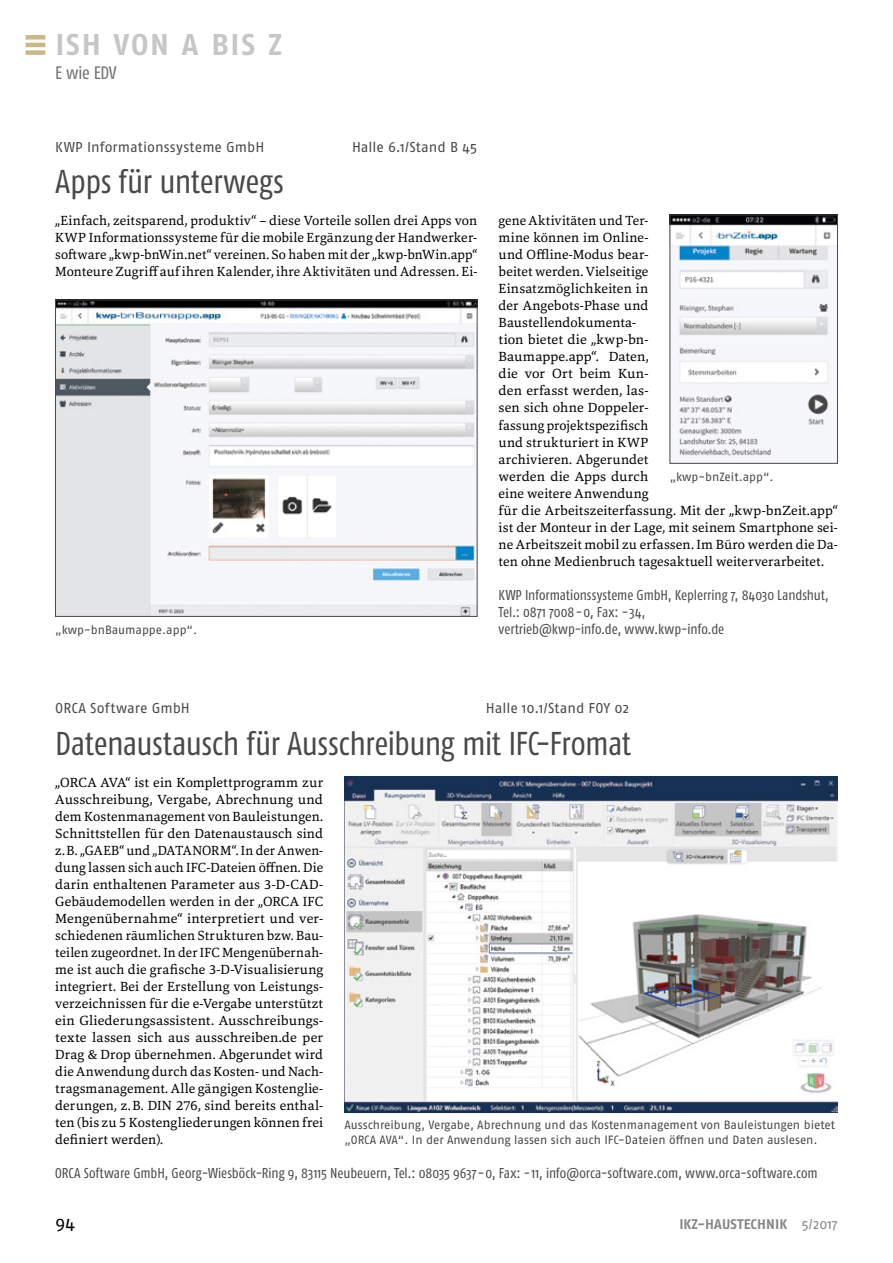
<style>
.page{position:relative;width:893px;height:1263px;background:#fff}
.page>*{position:absolute;margin:0;border:0;box-sizing:border-box;transform-origin:0 0}
.Headline_22pt{font:condensed 33px "Fago OT";letter-spacing:-.015em;color:#494948}
.t1{font:700 30px "Fago OT";letter-spacing:.06em;color:#c5c6c6}
.t2{font:condensed 18px "Fago OT";letter-spacing:-.01em;color:#6f6f6e}
.t3{font:18px "Fago OT";color:#000}
.Adresse{font:condensed 14.25px/17px "Fago OT";color:#494948}
.News_Dach{font:14.25px "Fago OT";color:#494948}
.t4{font:700 13.95px "Fago OT";letter-spacing:.01em;color:#878786}
.Grundschrift_ohne_Ei{font:13.8px/17px "Marbach";letter-spacing:.01em;color:#000;text-align:justify}
.Bildunterschrift{font:12px/14.9px "Fago OT";letter-spacing:-.005em;color:#494948}
.s1{font-weight:400}
</style>
<div class="page">
<img style="left:57px;top:302px;width:418px;height:313px">
<div style="left:55px;top:300px;width:422px;height:317px;border:1px solid #494948"></div>
<img style="left:672px;top:217px;width:164px;height:240px">
<div style="left:670px;top:215px;width:168px;height:248px;border:1px solid #494948"></div>
<img style="left:344px;top:776px;width:494px;height:336px">
<div style="left:26px;top:35px;width:19px;height:5px;background:#ceb787"></div>
<div style="left:26px;top:50px;width:19px;height:5px;background:#ceb787"></div>
<hr style="left:26px;top:43px;width:19px;height:4px;background:#ceb787">
<h2 class="t1" style="left:55px;top:26px;width:228px">ISH VON A BIS Z</h2>
<h3 class="t2" style="left:55px;top:62px;width:63px">E wie EDV</h3>
<p class="News_Dach" style="left:55px;top:138px;width:211px">KWP Informationssysteme GmbH</p>
<p class="News_Dach" style="left:352px;top:138px;width:127px">Halle 6.1/Stand B 45</p>
<p class="Headline_22pt" style="left:55px;top:162px;width:230px">Apps für unterwegs</p>
<p class="Grundschrift_ohne_Ei" style="left:55px;top:212px;width:424px">„Einfach, zeitsparend, produktiv“ – diese Vorteile sollen drei Apps von KWP Informationssysteme für die mobile Ergänzung der Handwerker&shy;software „kwp-bnWin.net“ vereinen. So haben mit der „kwp-bnWin.app“ Monteure Zugriff auf ihren Kalender, ihre Aktivitäten und Adressen. Ei-</p>
<p class="Bildunterschrift" style="left:55px;top:622px;width:143px">„kwp-bnBaumappe.app“.</p>
<p class="Grundschrift_ohne_Ei" style="left:499px;top:212px;width:341px;text-align:left">gene Aktivitäten und Ter-<br>mine können im Online-<br>und Offline-Modus bear-<br>beitet werden. Vielseitige<br>Einsatzmöglichkeiten in<br>der Angebots-Phase und<br>Baustellendokumenta-<br>tion bietet die „kwp-bn-<br>Baumappe.app“. Daten,<br>die vor Ort beim Kun-<br>den erfasst werden, las-<br>sen sich ohne Doppeler-<br>fassung projektspezifisch<br>und strukturiert in KWP<br>archivieren. Abgerundet<br>werden die Apps durch<br>eine weitere Anwendung<br>für die Arbeitszeiterfassung. Mit der „kwp-bnZeit.app“ ist der Monteur in der Lage, mit seinem Smartphone sei&shy;ne Arbeitszeit mobil zu erfassen. Im Büro werden die Da&shy;ten ohne Medienbruch tagesaktuell weiterverarbeitet.</p>
<p class="Adresse" style="left:499px;top:586px;width:332px">KWP Informationssysteme GmbH, Keplerring 7, 84030 Landshut,<br>Tel.: 0871 7008 - 0, Fax: - 34,<br>vertrieb@kwp-info.de, www.kwp-info.de</p>
<p class="Bildunterschrift" style="left:670px;top:469px;width:105px">„kwp-bnZeit.app“.</p>
<p class="News_Dach" style="left:55px;top:699px;width:136px">ORCA Software GmbH</p>
<p class="News_Dach" style="left:486px;top:699px;width:145px">Halle 10.1/Stand FOY 02</p>
<p class="Headline_22pt" style="left:55px;top:723px;width:577px">Datenaustausch für Ausschreibung mit IFC-Fromat</p>
<p class="Grundschrift_ohne_Ei" style="left:55px;top:773px;width:269px">„ORCA AVA“ ist ein Komplettprogramm zur Ausschreibung, Vergabe, Abrechnung und dem Kostenmanagement von Bauleistungen.<br>Schnittstellen für den Datenaustausch sind z.B. „GAEB“ und „DATANORM“. In der Anwen&shy;dung lassen sich auch IFC-Dateien öffnen. Die darin enthaltenen Parameter aus 3-D-CAD-Gebäudemodellen werden in der „ORCA IFC Mengenübernahme“ interpretiert und ver&shy;schiedenen räumlichen Strukturen bzw. Bau&shy;teilen zugeordnet. In der IFC Mengenübernah&shy;me ist auch die grafische 3-D-Visualisierung integriert. Bei der Erstellung von Leistungs&shy;verzeichnissen für die e-Vergabe unterstützt ein Gliederungsassistent. Ausschreibungs&shy;texte lassen sich aus ausschreiben.de per Drag &amp; Drop übernehmen. Abgerundet wird die Anwendung durch das Kosten- und Nach&shy;tragsmanagement. Alle gängigen Kostenglie&shy;derungen, z.B. DIN 276, sind bereits enthal&shy;ten (bis zu 5 Kostengliederungen können frei definiert werden).</p>
<p class="Adresse" style="left:55px;top:1164px;width:764px">ORCA Software GmbH, Georg-Wiesböck-Ring 9, 83115 Neubeuern, Tel.: 08035 9637 - 0, Fax: - 11, info@orca-software.com, www.orca-software.com</p>
<p class="Bildunterschrift" style="left:344px;top:1117px;width:492px">Ausschreibung, Vergabe, Abrechnung und das Kostenmanagement von Bauleistungen bietet „ORCA AVA“. In der Anwendung lassen sich auch IFC-Dateien öffnen und Daten auslesen.</p>
<h3 class="t3" style="left:55px;top:1212px;width:21px">94</h3>
<p class="t4" style="left:679px;top:1216px;width:160px">IKZ-HAUSTECHNIK <span class="s1">5/2017</span></p>
</div>
